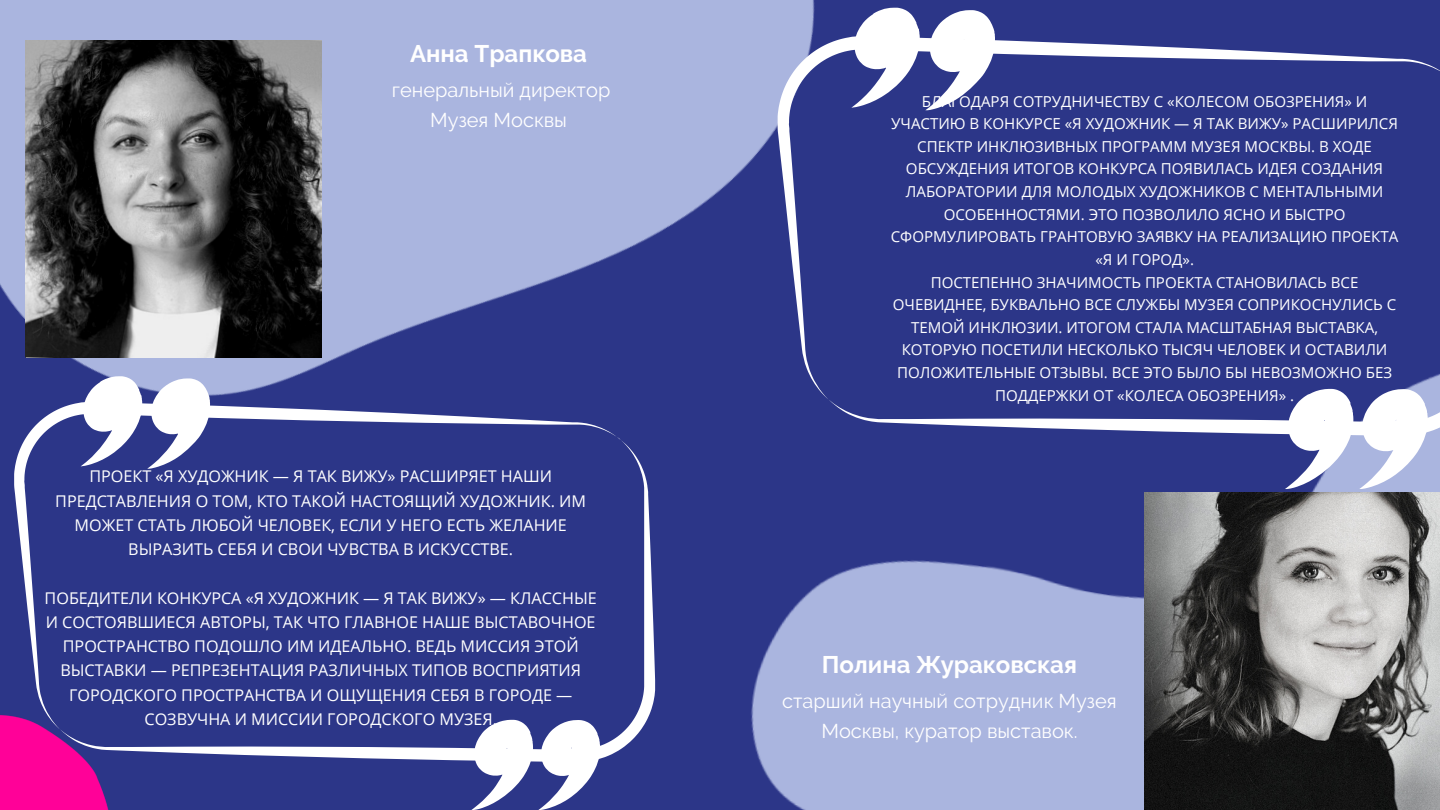
<style>
.page{position:relative;width:1440px;height:810px;background:#2c3688}
.page>*{position:absolute;margin:0;border:0;box-sizing:border-box;transform-origin:0 0}
.t1{font:700 24px "Raleway";color:#fff}
.t2{font:20px/30px "Raleway";color:#fff;text-align:center}
.t3{font:16.2px/24.3px "Open Sans";color:#fff;text-align:center}
.t4{font:15.1px/22.6px "Open Sans";color:#fff;text-align:center}
</style>
<div class="page">
<img style="left:0;top:715px;width:109px;height:95px">
<img style="left:751px;top:435px;width:689px;height:375px">
<img style="left:0;top:0;width:929px;height:615px">
<img style="left:26px;top:40px;width:295px;height:318px">
<img style="left:1145px;top:493px;width:295px;height:317px">
<svg style="left:14px;top:402px;width:607px;height:327px"></svg>
<svg style="left:60px;top:440px;width:595px;height:322px"></svg>
<svg style="left:81px;top:376px;width:129px;height:93px"></svg>
<svg style="left:471px;top:720px;width:129px;height:90px"></svg>
<svg style="left:778px;top:36px;width:662px;height:364px"></svg>
<svg style="left:828px;top:79px;width:612px;height:356px"></svg>
<svg style="left:851px;top:8px;width:144px;height:102px"></svg>
<svg style="left:1285px;top:389px;width:68px;height:100px"></svg>
<svg style="left:1359px;top:389px;width:69px;height:100px"></svg>
<p class="t1" style="left:410px;top:40px;width:179px">Анна Трапкова</p>
<p class="t2" style="left:392px;top:75px;width:220px">генеральный директор</p>
<p class="t2" style="left:430px;top:105px;width:138px">Музея Москвы</p>
<p class="t3" style="left:55px;top:464px;width:532px">ПРОЕКТ «Я ХУДОЖНИК — Я ТАК ВИЖУ» РАСШИРЯЕТ НАШИ ПРЕДСТАВЛЕНИЯ О ТОМ, КТО ТАКОЙ НАСТОЯЩИЙ ХУДОЖНИК. ИМ МОЖЕТ СТАТЬ ЛЮБОЙ ЧЕЛОВЕК, ЕСЛИ У НЕГО ЕСТЬ ЖЕЛАНИЕ ВЫРАЗИТЬ СЕБЯ И СВОИ ЧУВСТВА В ИСКУССТВЕ.</p>
<p class="t3" style="left:45px;top:585px;width:554px">ПОБЕДИТЕЛИ КОНКУРСА «Я ХУДОЖНИК — Я ТАК ВИЖУ» — КЛАССНЫЕ И СОСТОЯВШИЕСЯ АВТОРЫ, ТАК ЧТО ГЛАВНОЕ НАШЕ ВЫСТАВОЧНОЕ ПРОСТРАНСТВО ПОДОШЛО ИМ ИДЕАЛЬНО. ВЕДЬ МИССИЯ ЭТОЙ ВЫСТАВКИ — РЕПРЕЗЕНТАЦИЯ РАЗЛИЧНЫХ ТИПОВ ВОСПРИЯТИЯ ГОРОДСКОГО ПРОСТРАНСТВА И ОЩУЩЕНИЯ СЕБЯ В ГОРОДЕ — СОЗВУЧНА И МИССИИ ГОРОДСКОГО МУЗЕЯ.</p>
<p class="t4" style="left:891px;top:89px;width:509px">БЛАГОДАРЯ СОТРУДНИЧЕСТВУ С «КОЛЕСОМ ОБОЗРЕНИЯ» И УЧАСТИЮ В КОНКУРСЕ «Я ХУДОЖНИК — Я ТАК ВИЖУ» РАСШИРИЛСЯ СПЕКТР ИНКЛЮЗИВНЫХ ПРОГРАММ МУЗЕЯ МОСКВЫ. В ХОДЕ ОБСУЖДЕНИЯ ИТОГОВ КОНКУРСА ПОЯВИЛАСЬ ИДЕЯ СОЗДАНИЯ ЛАБОРАТОРИИ ДЛЯ МОЛОДЫХ ХУДОЖНИКОВ С МЕНТАЛЬНЫМИ ОСОБЕННОСТЯМИ. ЭТО ПОЗВОЛИЛО ЯСНО И БЫСТРО СФОРМУЛИРОВАТЬ ГРАНТОВУЮ ЗАЯВКУ НА РЕАЛИЗАЦИЮ ПРОЕКТА «Я И ГОРОД».</p>
<p class="t4" style="left:893px;top:270px;width:505px">ПОСТЕПЕННО ЗНАЧИМОСТЬ ПРОЕКТА СТАНОВИЛАСЬ ВСЕ ОЧЕВИДНЕЕ, БУКВАЛЬНО ВСЕ СЛУЖБЫ МУЗЕЯ СОПРИКОСНУЛИСЬ С ТЕМОЙ ИНКЛЮЗИИ. ИТОГОМ СТАЛА МАСШТАБНАЯ ВЫСТАВКА, КОТОРУЮ ПОСЕТИЛИ НЕСКОЛЬКО ТЫСЯЧ ЧЕЛОВЕК И ОСТАВИЛИ ПОЛОЖИТЕЛЬНЫЕ ОТЗЫВЫ. ВСЕ ЭТО БЫЛО БЫ НЕВОЗМОЖНО БЕЗ ПОДДЕРЖКИ ОТ «КОЛЕСА ОБОЗРЕНИЯ» .</p>
<p class="t1" style="left:822px;top:651px;width:257px">Полина Жураковская</p>
<p class="t2" style="left:782px;top:686px;width:336px">старший научный сотрудник Музея<br>Москвы, куратор выставок.</p>
</div>
